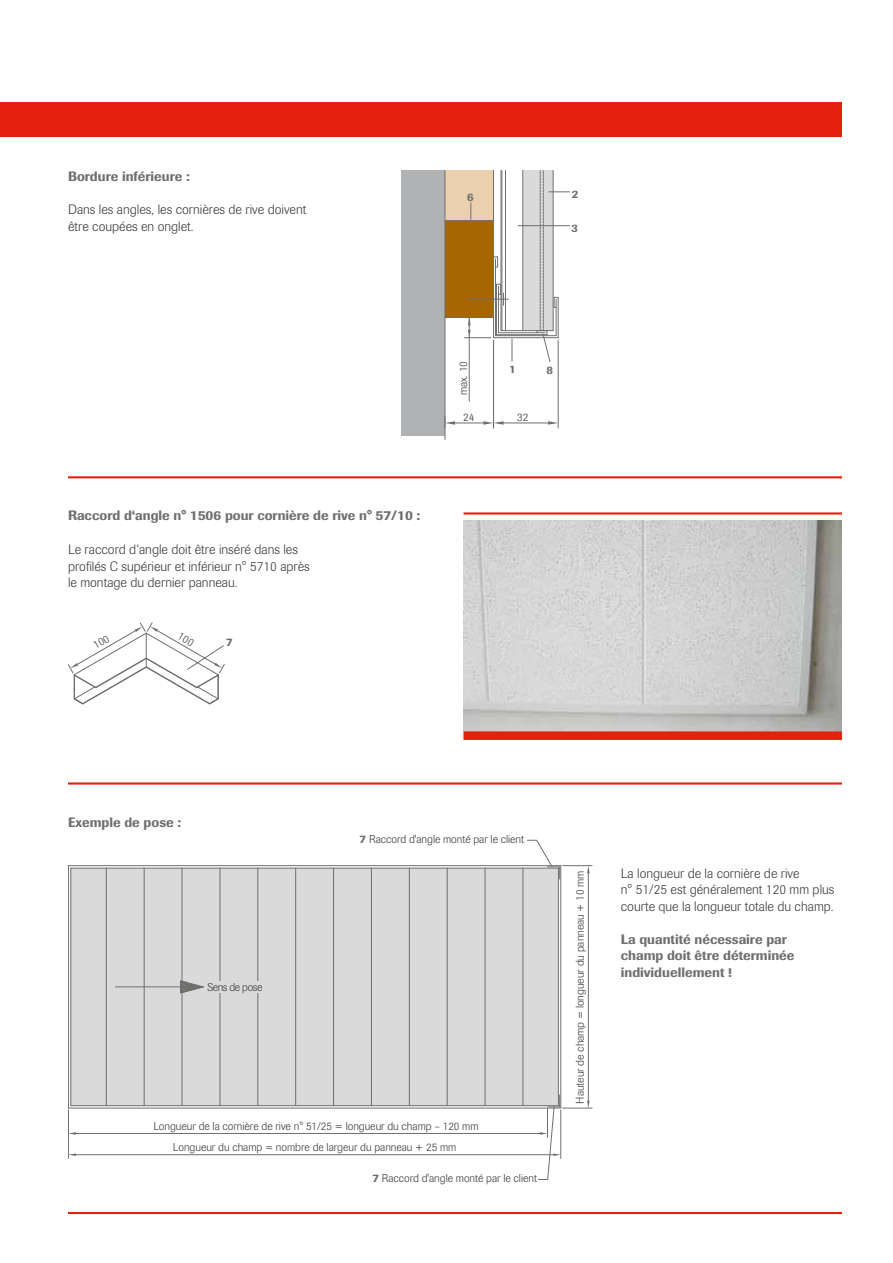
<style>
.page{position:relative;width:893px;height:1263px;background:#fff}
.page>*{position:absolute;margin:0;border:0;box-sizing:border-box;transform-origin:0 0}
.t1{font:300 13.5px/16.5px "Imago Pro";color:#3b3b3a}
.t2{font:500 13.5px/16.5px "Imago Pro";color:#6f6f6e}
.t3{font:300 11.25px/21.3px "Imago Pro";letter-spacing:-.005em;color:#3b3b3a;text-align:center}
.t4{font:500 11.25px "Imago Pro";color:#6f6f6e}
.s1{font-weight:500;color:#6f6f6e}
</style>
<div class="page">
<hr style="left:68px;top:1212px;width:774px;height:2px;background:#e4200e">
<div style="left:0;top:102px;width:842px;height:34px;background:#e4200e"></div>
<hr style="left:68px;top:782px;width:774px;height:2px;background:#e4200e">
<hr style="left:68px;top:476px;width:774px;height:2px;background:#e4200e">
<img style="left:463px;top:521px;width:379px;height:210px">
<hr style="left:463px;top:512px;width:379px;height:2px;background:#e4200e">
<div style="left:463px;top:731px;width:379px;height:9px;background:#e4200e"></div>
<div style="left:445px;top:170px;width:49px;height:51px;background:#ebd0af"></div>
<div style="left:445px;top:221px;width:48px;height:96px;background:#a76600"></div>
<div style="left:402px;top:170px;width:43px;height:265px;background:#b1b2b3"></div>
<hr style="left:445px;top:220px;width:48px;height:1px;background:#6f6f6e">
<hr style="left:445px;top:317px;width:48px;height:1px;background:#6f6f6e">
<hr style="left:445px;top:170px;width:1px;height:270px;background:#6f6f6e">
<hr style="left:469px;top:317px;width:1px;height:84px;background:#6f6f6e">
<hr style="left:504px;top:423px;width:44px;height:1px;background:#6f6f6e">
<hr style="left:558px;top:340px;width:1px;height:88px;background:#6f6f6e">
<hr style="left:493px;top:340px;width:1px;height:88px;background:#6f6f6e">
<svg style="left:548px;top:421px;width:10px;height:4px"></svg>
<svg style="left:445px;top:416px;width:59px;height:12px"></svg>
<svg style="left:464px;top:170px;width:106px;height:192px"></svg>
<svg style="left:68px;top:865px;width:493px;height:244px;background:#c0c0bf"></svg>
<div style="left:70px;top:867px;width:489px;height:239px;background:#dadada"></div>
<hr style="left:588px;top:873px;width:1px;height:227px;background:#6f6f6e">
<hr style="left:68px;top:1110px;width:1px;height:48px;background:#6f6f6e">
<hr style="left:76px;top:1154px;width:477px;height:1px;background:#6f6f6e">
<svg style="left:69px;top:1153px;width:7px;height:3px"></svg>
<svg style="left:115px;top:980px;width:93px;height:14px"></svg>
<hr style="left:76px;top:1133px;width:464px;height:1px;background:#6f6f6e">
<svg style="left:69px;top:1132px;width:7px;height:3px"></svg>
<svg style="left:538px;top:1094px;width:54px;height:86px"></svg>
<svg style="left:527px;top:840px;width:65px;height:39px"></svg>
<div style="left:211px;top:982px;width:54px;height:11px;background:#dadada"></div>
<svg style="left:68px;top:622px;width:157px;height:82px"></svg>
<p class="t2" style="left:68px;top:168px;width:123px">Bordure inférieure :</p>
<p class="t1" style="left:68px;top:201px;width:240px">Dans les angles, les cornières de rive doivent être coupées en onglet.</p>
<p class="t4" style="left:467px;top:190px;width:8px">6</p>
<p class="t4" style="left:572px;top:186px;width:8px">2</p>
<p class="t4" style="left:571px;top:221px;width:8px">3</p>
<p class="t2" style="left:68px;top:507px;width:354px">Raccord d‘angle n° 1506 pour cornière de rive n° 57/10 :</p>
<p class="t1" style="left:68px;top:541px;width:243px">Le raccord d‘angle doit être inséré dans les profilés C supérieur et inférieur n° 5710 après le montage du dernier panneau.</p>
<p class="t4" style="left:226px;top:634px;width:8px">7</p>
<p class="t3" style="left:453px;top:395px;width:36px;rotate:-90deg">max. 10</p>
<p class="t3" style="left:463px;top:407px;width:13px">24</p>
<p class="t3" style="left:517px;top:407px;width:13px">32</p>
<p class="t4" style="left:509px;top:361px;width:8px">1</p>
<p class="t4" style="left:546px;top:362px;width:8px">8</p>
<p class="t2" style="left:68px;top:813px;width:115px">Exemple de pose :</p>
<p class="t3" style="left:207px;top:977px;width:57px">Sens de pose</p>
<p class="t3" style="left:360px;top:828px;width:166px"><span class="s1">7</span> Raccord d'angle monté par le client</p>
<p class="t3" style="left:153px;top:1115px;width:327px">Longueur de la cornière de rive n° 51/25 = longueur du champ – 120 mm<br>Longueur du champ = nombre de largeur du panneau + 25 mm</p>
<p class="t3" style="left:372px;top:1167px;width:166px"><span class="s1">7</span> Raccord d'angle monté par le client</p>
<p class="t3" style="left:569px;top:1103px;width:235px;rotate:-90deg">Hauteur de champ = longueur du panneau + 10 mm</p>
<p class="t1" style="left:621px;top:864px;width:215px">La longueur de la cornière de rive<br>n° 51/25 est généralement 120 mm plus courte que la longueur totale du champ.</p>
<p class="t2" style="left:621px;top:930px;width:175px">La quantité nécessaire par champ doit être déterminée individuellement !</p>
</div>
